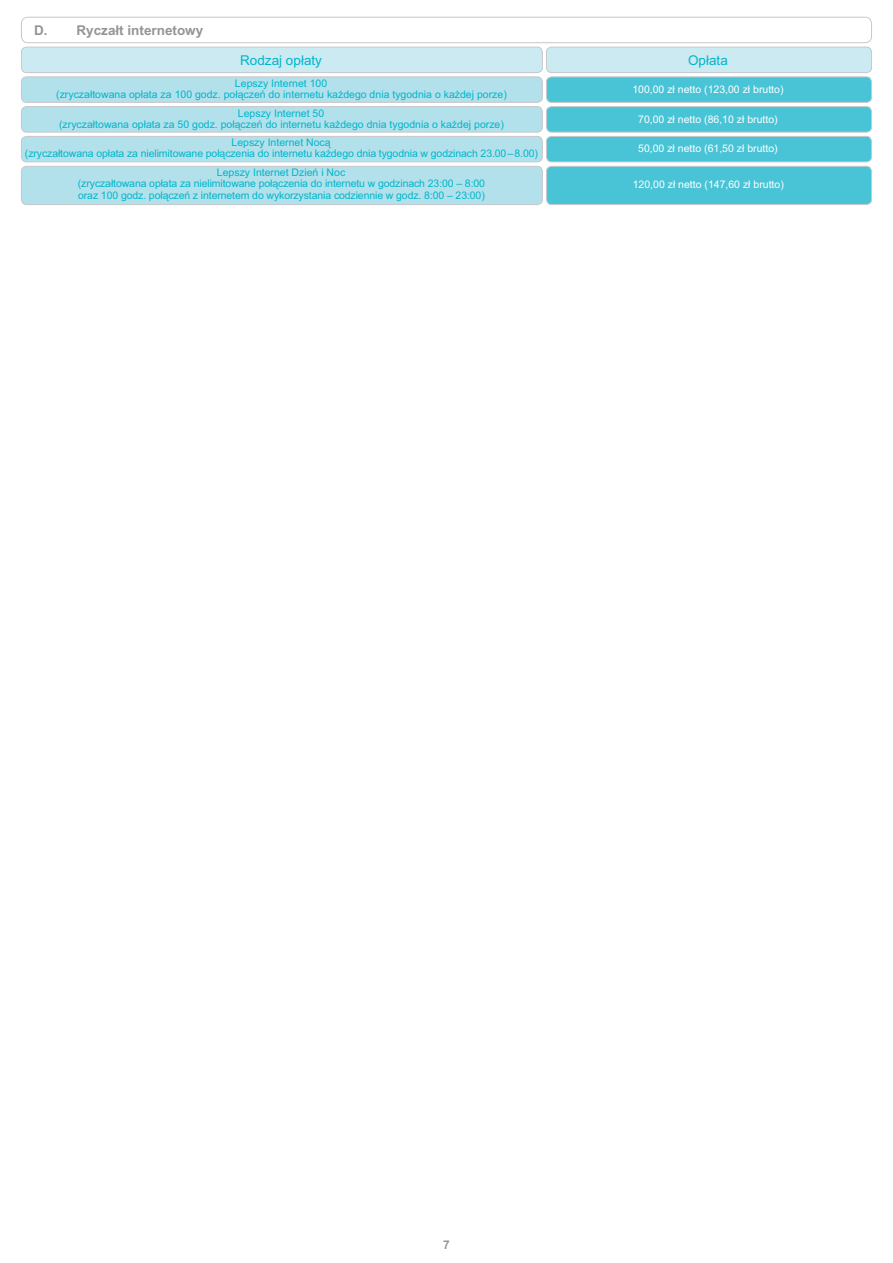
<style>
.page{position:relative;width:893px;height:1263px;background:#fff}
.page>*{position:absolute;margin:0;border:0;box-sizing:border-box;transform-origin:0 0}
.t1{font:700 13.5px "Arial";color:#939598}
.t2{font:13.5px "Arial";color:#00b5cb}
.t3{font:700 12px "Arial";color:#939598}
.t4{font:10.5px/11.1px "Arial";color:#00b5cb;text-align:center}
.t5{font:10.5px "Arial";color:#fff}
</style>
<div class="page">
<div style="left:21px;top:17px;width:851px;height:26px;border:1px solid #c7c8ca;border-radius:6px"></div>
<div style="left:21px;top:77px;width:521px;height:25px;background:#b3e1eb;border-radius:5px"></div>
<div style="left:21px;top:77px;width:522px;height:26px;border:1px solid #c7c8ca;border-radius:5px"></div>
<div style="left:546px;top:77px;width:325px;height:25px;background:#49c4d6;border-radius:5px"></div>
<div style="left:546px;top:77px;width:326px;height:26px;border:1px solid #c7c8ca;border-radius:5px"></div>
<div style="left:21px;top:47px;width:521px;height:26px;background:#cbeaf1;border-radius:5px"></div>
<div style="left:21px;top:47px;width:522px;height:26px;border:1px solid #c7c8ca;border-radius:5px"></div>
<div style="left:546px;top:47px;width:325px;height:26px;background:#cbeaf1;border-radius:5px"></div>
<div style="left:546px;top:47px;width:326px;height:26px;border:1px solid #c7c8ca;border-radius:5px"></div>
<div style="left:21px;top:107px;width:521px;height:25px;background:#b3e1eb;border-radius:5px"></div>
<div style="left:21px;top:106px;width:522px;height:26px;border:1px solid #c7c8ca;border-radius:5px"></div>
<div style="left:546px;top:107px;width:325px;height:25px;background:#49c4d6;border-radius:5px"></div>
<div style="left:546px;top:106px;width:326px;height:26px;border:1px solid #c7c8ca;border-radius:5px"></div>
<div style="left:21px;top:136px;width:521px;height:26px;background:#b3e1eb;border-radius:5px"></div>
<div style="left:21px;top:136px;width:522px;height:26px;border:1px solid #c7c8ca;border-radius:5px"></div>
<div style="left:546px;top:136px;width:325px;height:26px;background:#49c4d6;border-radius:5px"></div>
<div style="left:546px;top:136px;width:326px;height:26px;border:1px solid #c7c8ca;border-radius:5px"></div>
<div style="left:21px;top:166px;width:521px;height:39px;background:#b3e1eb;border-radius:5px"></div>
<div style="left:21px;top:166px;width:522px;height:39px;border:1px solid #c7c8ca;border-radius:5px"></div>
<div style="left:546px;top:166px;width:325px;height:39px;background:#49c4d6;border-radius:5px"></div>
<div style="left:546px;top:166px;width:326px;height:39px;border:1px solid #c7c8ca;border-radius:5px"></div>
<p class="t1" style="left:34px;top:25px;width:171px">D. Ryczałt internetowy</p>
<p class="t2" style="left:240px;top:55px;width:83px">Rodzaj opłaty</p>
<p class="t2" style="left:688px;top:55px;width:41px">Opłata</p>
<p class="t4" style="left:56px;top:79px;width:452px">Lepszy Internet 100<br>(zryczałtowana opłata za 100 godz. połączeń do internetu każdego dnia tygodnia o każdej porze)</p>
<p class="t5" style="left:632px;top:85px;width:153px">100,00 zł netto (123,00 zł brutto)</p>
<p class="t4" style="left:59px;top:108px;width:446px">Lepszy Internet 50<br>(zryczałtowana opłata za 50 godz. połączeń do internetu każdego dnia tygodnia o każdej porze)</p>
<p class="t5" style="left:638px;top:115px;width:141px">70,00 zł netto (86,10 zł brutto)</p>
<p class="t4" style="left:25px;top:138px;width:515px">Lepszy Internet Nocą<br>(zryczałtowana opłata za nielimitowane połączenia do internetu każdego dnia tygodnia w godzinach 23.00 – 8.00)</p>
<p class="t5" style="left:638px;top:145px;width:141px">50,00 zł netto (61,50 zł brutto)</p>
<p class="t4" style="left:78px;top:168px;width:409px">Lepszy Internet Dzień i Noc<br>(zryczałtowana opłata za nielimitowane połączenia do internetu w godzinach 23:00 – 8:00 oraz 100 godz. połączeń z internetem do wykorzystania codziennie w godz. 8:00 – 23:00)</p>
<p class="t5" style="left:633px;top:180px;width:153px">120,00 zł netto (147,60 zł brutto)</p>
<p class="t3" style="left:443px;top:1241px;width:8px">7</p>
</div>
